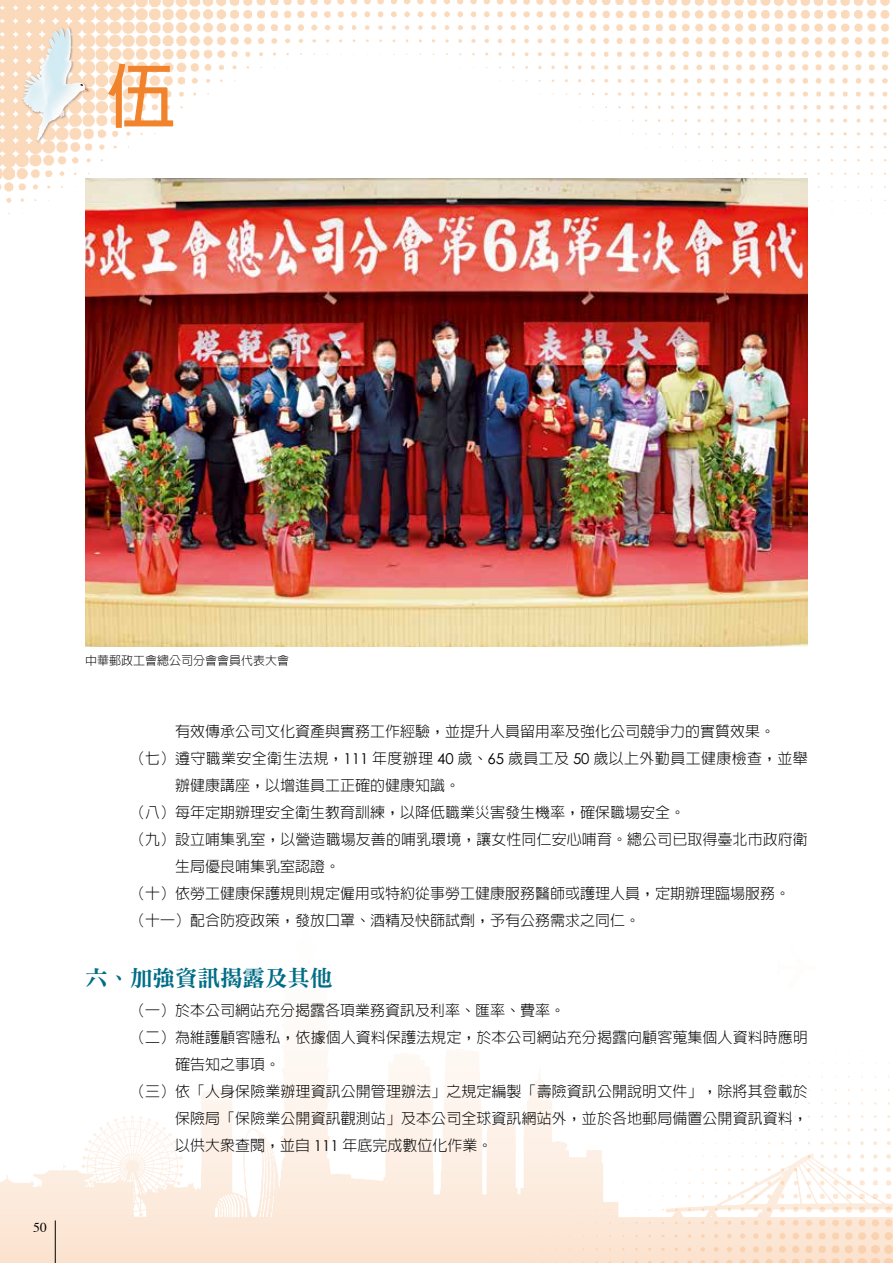
<style>
.page{position:relative;width:893px;height:1263px;background:#fff}
.page>*{position:absolute;margin:0;border:0;box-sizing:border-box;transform-origin:0 0}
.t1{font:22.5px "DF Ming Std W9";color:#006d87}
.t2{font:300 15px "AR Hei B5";color:#000}
.t3{font:300 15px "AR Hei B5";letter-spacing:.025em;color:#000}
.t4{font:13.5px "Times";color:#000}
.t5{font:300 12px "AR Hei B5";color:#000}
.s1{font-family:"Century Gothic";font-weight:400}
</style>
<div class="page">
<img style="left:0;top:0;width:890px;height:214px">
<div style="left:22px;top:26px;width:69px;height:118px;background:#000;opacity:.3"></div>
<img style="left:20px;top:74px;width:16px;height:39px">
<img style="left:36px;top:28px;width:52px;height:113px">
<svg style="left:78px;top:84px;width:10px;height:7px"></svg>
<svg style="left:108px;top:64px;width:65px;height:64px"></svg>
<img style="left:0;top:1050px;width:893px;height:213px">
<hr style="left:55px;top:1220px;width:1px;height:43px;background:#000">
<img style="left:85px;top:179px;width:723px;height:467px">
<p class="t4" style="left:33px;top:1214px;width:15px">50</p>
<p class="t5" style="left:85px;top:655px;width:205px">中華郵政工會總公司分會會員代表大會</p>
<p class="t2" style="left:175px;top:724px;width:601px">有效傳承公司文化資產與實務工作經驗，並提升人員留用率及強化公司競爭力的實質效果。</p>
<p class="t3" style="left:130px;top:751px;width:679px">（七）遵守職業安全衛生法規，<span class="s1">111</span> 年度辦理 <span class="s1">40</span> 歲、<span class="s1">65</span> 歲員工及 <span class="s1">50</span> 歲以上外勤員工健康檢查，並舉</p>
<p class="t2" style="left:175px;top:778px;width:286px">辦健康講座，以增進員工正確的健康知識。</p>
<p class="t2" style="left:130px;top:805px;width:556px">（八）每年定期辦理安全衛生教育訓練，以降低職業災害發生機率，確保職場安全。</p>
<p class="t2" style="left:130px;top:832px;width:679px">（九）設立哺集乳室，以營造職場友善的哺乳環境，讓女性同仁安心哺育。總公司已取得臺北市政府衛</p>
<p class="t2" style="left:175px;top:859px;width:166px">生局優良哺集乳室認證。</p>
<p class="t2" style="left:130px;top:886px;width:661px">（十）依勞工健康保護規則規定僱用或特約從事勞工健康服務醫師或護理人員，定期辦理臨場服務。</p>
<p class="t2" style="left:130px;top:913px;width:511px">（十一）配合防疫政策，發放口罩、酒精及快篩試劑，予有公務需求之同仁。</p>
<h1 class="t1" style="left:85px;top:966px;width:249px">六、加強資訊揭露及其他</h1>
<p class="t2" style="left:130px;top:1002px;width:436px">（一）於本公司網站充分揭露各項業務資訊及利率、匯率、費率。</p>
<p class="t2" style="left:130px;top:1029px;width:679px">（二）為維護顧客隱私，依據個人資料保護法規定，於本公司網站充分揭露向顧客蒐集個人資料時應明</p>
<p class="t2" style="left:175px;top:1056px;width:106px">確告知之事項。</p>
<p class="t2" style="left:130px;top:1083px;width:679px">（三）依「人身保險業辦理資訊公開管理辦法」之規定編製「壽險資訊公開說明文件」，除將其登載於</p>
<p class="t2" style="left:175px;top:1110px;width:634px">保險局「保險業公開資訊觀測站」及本公司全球資訊網站外，並於各地郵局備置公開資訊資料，</p>
<p class="t2" style="left:175px;top:1137px;width:319px">以供大眾查閱，並自 <span class="s1">111</span> 年底完成數位化作業。</p>
</div>
